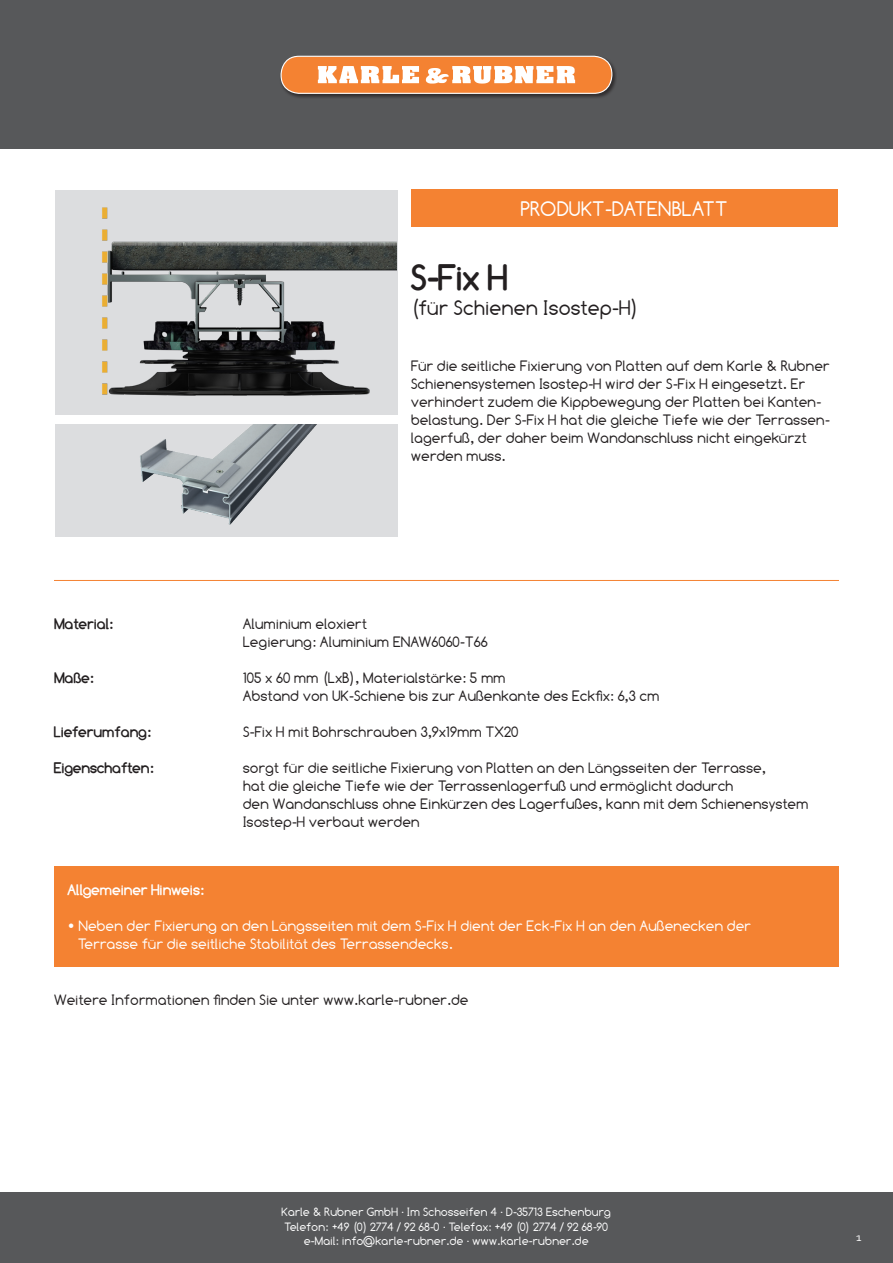
<style>
.page{position:relative;width:893px;height:1263px;background:#fff}
.page>*{position:absolute;margin:0;border:0;box-sizing:border-box;transform-origin:0 0}
.t1{font:700 36px "Comfortaa";color:#231f20}
.t2{font:21px "Comfortaa";color:#231f20}
.t3{font:21px "Comfortaa";color:#fff}
.t4{font:15px/18px "Comfortaa";color:#231f20}
.t5{font:15px "Comfortaa";color:#fff}
.t6{font:700 15px "Comfortaa";color:#231f20}
.t7{font:700 15px "Comfortaa";color:#fff}
.t8{font:12px "Comfortaa";color:#fff}
.t9{font:12px "Corbel";color:#fff}
</style>
<div class="page">
<div style="left:0;top:0;width:893px;height:149px;background:#57585a"></div>
<div style="left:0;top:1193px;width:893px;height:70px;background:#57585a"></div>
<div style="left:54px;top:866px;width:785px;height:101px;background:#f48232"></div>
<div style="left:280px;top:55px;width:337px;height:44px;background:#231f20;opacity:.75"></div>
<div style="left:281px;top:56px;width:331px;height:37px;background:#f48232;border-radius:18px"></div>
<div style="left:281px;top:56px;width:331px;height:38px;border:1px solid #fff;border-radius:18px"></div>
<svg style="left:318px;top:66px;width:101px;height:17px"></svg>
<svg style="left:426px;top:66px;width:149px;height:18px"></svg>
<hr style="left:54px;top:580px;width:785px;height:1px;background:#f48232">
<div style="left:411px;top:190px;width:427px;height:37px;background:#f48232"></div>
<div style="left:55px;top:424px;width:342px;height:113px;background:#dcdddf"></div>
<img style="left:140px;top:424px;width:177px;height:101px">
<img style="left:57px;top:190px;width:339px;height:225px">
<p class="t3" style="left:521px;top:197px;width:209px">PRODUKT-DATENBLATT</p>
<p class="t1" style="left:411px;top:257px;width:98px">S-Fix H</p>
<p class="t2" style="left:411px;top:296px;width:229px">(für Schienen Isostep-H)</p>
<p class="t4" style="left:411px;top:357px;width:420px">Für die seitliche Fixierung von Platten auf dem Karle &amp; Rubner Schienensystemen Isostep-H wird der S-Fix H eingesetzt. Er verhindert zudem die Kippbewegung der Platten bei Kanten&shy;belastung. Der S-Fix H hat die gleiche Tiefe wie der Terrassen&shy;lagerfuß, der daher beim Wandanschluss nicht eingekürzt werden muss.</p>
<p class="t6" style="left:54px;top:615px;width:61px">Material:</p>
<p class="t4" style="left:243px;top:614px;width:126px">Aluminium eloxiert</p>
<p class="t4" style="left:243px;top:632px;width:246px">Legierung: Aluminium ENAW6060-T66</p>
<p class="t6" style="left:54px;top:669px;width:41px">Maße:</p>
<p class="t4" style="left:243px;top:668px;width:264px">105 x 60 mm (LxB), Materialstärke: 5 mm</p>
<p class="t4" style="left:243px;top:686px;width:418px">Abstand von UK-Schiene bis zur Außenkante des Eckfix: 6,3 cm</p>
<p class="t6" style="left:54px;top:723px;width:99px">Lieferumfang:</p>
<p class="t4" style="left:243px;top:722px;width:277px">S-Fix H mit Bohrschrauben 3,9x19mm TX20</p>
<p class="t6" style="left:54px;top:759px;width:101px">Eigenschaften:</p>
<p class="t4" style="left:243px;top:758px;width:525px">sorgt für die seitliche Fixierung von Platten an den Längsseiten der Terrasse,</p>
<p class="t4" style="left:243px;top:776px;width:492px">hat die gleiche Tiefe wie der Terrassenlagerfuß und ermöglicht dadurch</p>
<p class="t4" style="left:243px;top:794px;width:567px">den Wandanschluss ohne Einkürzen des Lagerfußes, kann mit dem Schienensystem</p>
<p class="t4" style="left:243px;top:812px;width:179px">Isostep-H verbaut werden</p>
<p class="t7" style="left:68px;top:881px;width:138px">Allgemeiner Hinweis:</p>
<p class="t5" style="left:68px;top:917px;width:685px">• Neben der Fixierung an den Längsseiten mit dem S-Fix H dient der Eck-Fix H an den Außenecken der</p>
<p class="t5" style="left:78px;top:935px;width:377px">Terrasse für die seitliche Stabilität des Terrassendecks.</p>
<p class="t4" style="left:54px;top:990px;width:416px">Weitere Informationen finden Sie unter www.karle-rubner.de</p>
<p class="t8" style="left:282px;top:1205px;width:331px">Karle &amp; Rubner GmbH · Im Schosseifen 4 · D-35713 Eschenburg</p>
<p class="t8" style="left:285px;top:1220px;width:325px">Telefon: +49 (0) 2774 / 92 68-0 · Telefax: +49 (0) 2774 / 92 68-90</p>
<p class="t8" style="left:304px;top:1234px;width:286px">e-Mail: info@karle-rubner.de · www.karle-rubner.de</p>
<p class="t9" style="left:856px;top:1230px;width:7px">1</p>
</div>
